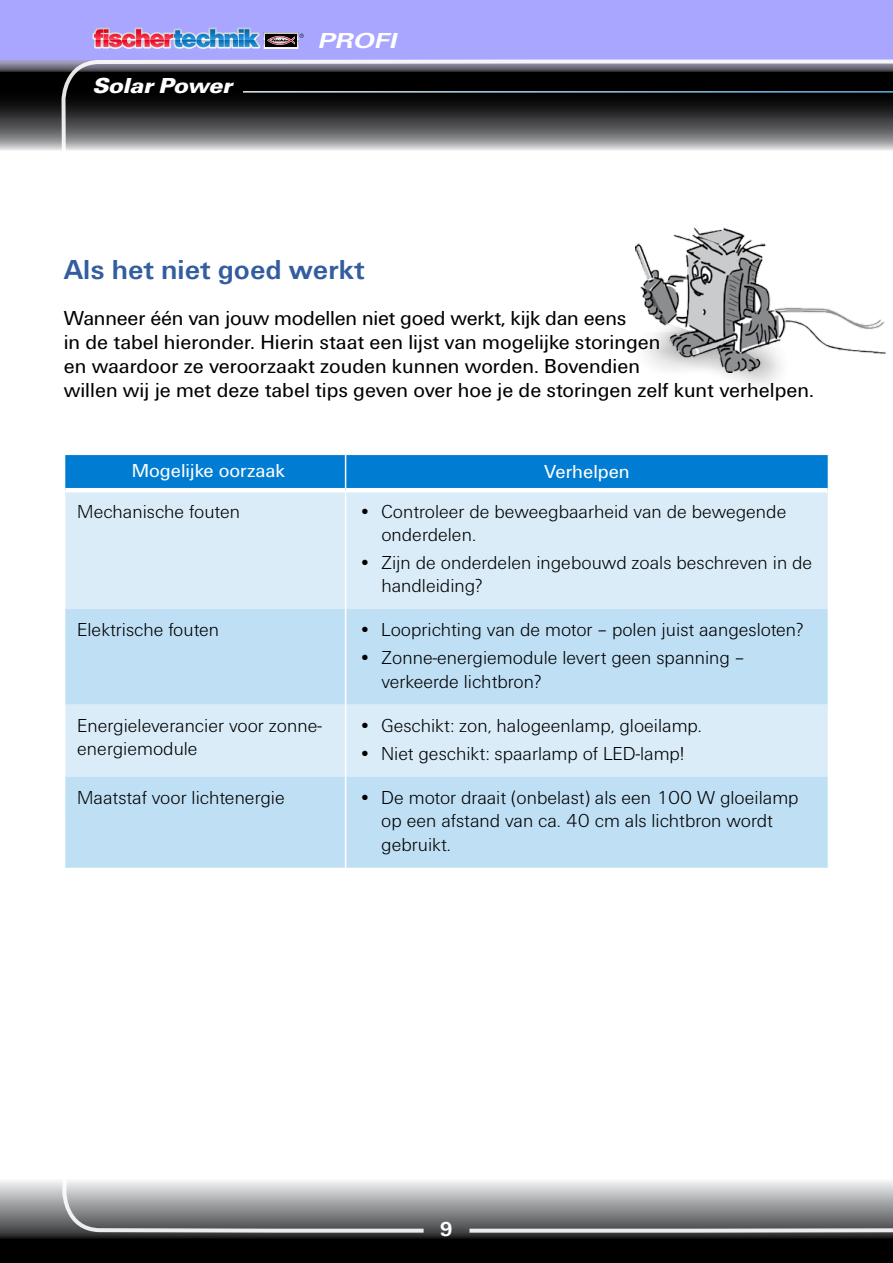
<style>
.page{position:relative;width:893px;height:1263px;background:#fff}
.page>*{position:absolute;margin:0;border:0;box-sizing:border-box;transform-origin:0 0}
.t1{font:700 28.5px "Fi We";color:#345d9f}
.t2{font:italic 900 22.5px "Fi We";color:#fff;scale:1.1 1}
.t3{font:italic 700 22.5px "Fi We";color:#fff;scale:1.3 1}
.t4{font:21px/24px "Fi We";color:#000}
.t5{font:700 21px "Fi We";color:#fff}
.t6{font:300 19.5px/23.4px "Fi We";color:#000}
.t7{font:19.5px "Fi We";color:#fff}
.s1{font-weight:400}
</style>
<div class="page">
<svg style="left:0;top:1181px;width:893px;height:82px;background:#212222"></svg>
<svg style="left:0;top:60px;width:60px;height:90px;background:#424145"></svg>
<div style="left:0;top:0;width:893px;height:60px;background:#a8a6ff"></div>
<svg style="left:298px;top:34px;width:6px;height:12px"></svg>
<svg style="left:92px;top:28px;width:168px;height:21px"></svg>
<svg style="left:264px;top:32px;width:34px;height:17px"></svg>
<svg style="left:60px;top:59px;width:833px;height:91px;background:#48484c"></svg>
<hr style="left:243px;top:91px;width:650px;height:2px;background:#fff">
<svg style="left:60px;top:1181px;width:368px;height:63px;background:#8a8b8d"></svg>
<svg style="left:465px;top:1181px;width:428px;height:63px;background:#8a8b8d"></svg>
<div style="left:65px;top:455px;width:763px;height:33px;background:#007dd2"></div>
<div style="left:65px;top:492px;width:763px;height:117px;background:#d9ecf8"></div>
<svg style="left:65px;top:609px;width:763px;height:259px;background:#c6e2f5"></svg>
<hr style="left:345px;top:455px;width:1px;height:33px;background:#fff">
<hr style="left:345px;top:492px;width:1px;height:117px;background:#fff">
<hr style="left:345px;top:609px;width:1px;height:95px;background:#fff">
<hr style="left:345px;top:704px;width:1px;height:72px;background:#fff">
<hr style="left:345px;top:776px;width:1px;height:92px;background:#fff">
<div style="left:651px;top:310px;width:142px;height:83px;background:#000;opacity:.98"></div>
<img style="left:636px;top:227px;width:250px;height:145px">
<p class="t2" style="left:92px;top:73px;width:134px">SolarPower</p>
<p class="t3" style="left:317px;top:28px;width:67px">PROFI</p>
<h1 class="t1" style="left:64px;top:254px;width:302px">Als het niet goed werkt</h1>
<p class="t4" style="left:64px;top:306px;width:752px">Wanneer één van jouw modellen niet goed werkt, kijk dan eens<br>in de tabel hieronder. Hierin staat een lijst van mogelijke storingen<br>en waardoor ze veroorzaakt zouden kunnen worden. Bovendien<br>willen wij je met deze tabel tips geven over hoe je de storingen zelf kunt verhelpen.</p>
<p class="t7" style="left:132px;top:460px;width:155px">Mogelijke oorzaak</p>
<p class="t7" style="left:544px;top:461px;width:87px">Verhelpen</p>
<p class="t6" style="left:77px;top:500px;width:164px">Mechanische fouten</p>
<p class="t6" style="left:381px;top:500px;width:407px;text-indent:-23px"><span class="s1">•</span> Controleer de beweegbaarheid van de bewegende onderdelen.</p>
<p class="t6" style="left:381px;top:551px;width:432px;text-indent:-23px"><span class="s1">•</span> Zijn de onderdelen ingebouwd zoals beschreven in de handleiding?</p>
<p class="t6" style="left:77px;top:618px;width:143px">Elektrische fouten</p>
<p class="t6" style="left:358px;top:618px;width:447px"><span class="s1">•</span> Looprichting van de motor – polen juist aangesloten?</p>
<p class="t6" style="left:381px;top:646px;width:365px;text-indent:-23px"><span class="s1">•</span> Zonne-energiemodule levert geen spanning – verkeerde lichtbron?</p>
<p class="t6" style="left:77px;top:714px;width:246px">Energieleverancier voor zonne&shy;energiemodule</p>
<p class="t6" style="left:358px;top:714px;width:345px"><span class="s1">•</span> Geschikt: zon, halogeenlamp, gloeilamp.</p>
<p class="t6" style="left:358px;top:742px;width:328px"><span class="s1">•</span> Niet geschikt: spaarlamp of LED-lamp!</p>
<p class="t6" style="left:77px;top:786px;width:209px">Maatstaf voor lichtenergie</p>
<p class="t6" style="left:381px;top:786px;width:419px;text-indent:-23px"><span class="s1">•</span> De motor draait (onbelast) als een 100 W gloeilamp op een afstand van ca. 40 cm als lichtbron wordt gebruikt.</p>
<p class="t5" style="left:440px;top:1217px;width:15px">9</p>
</div>
